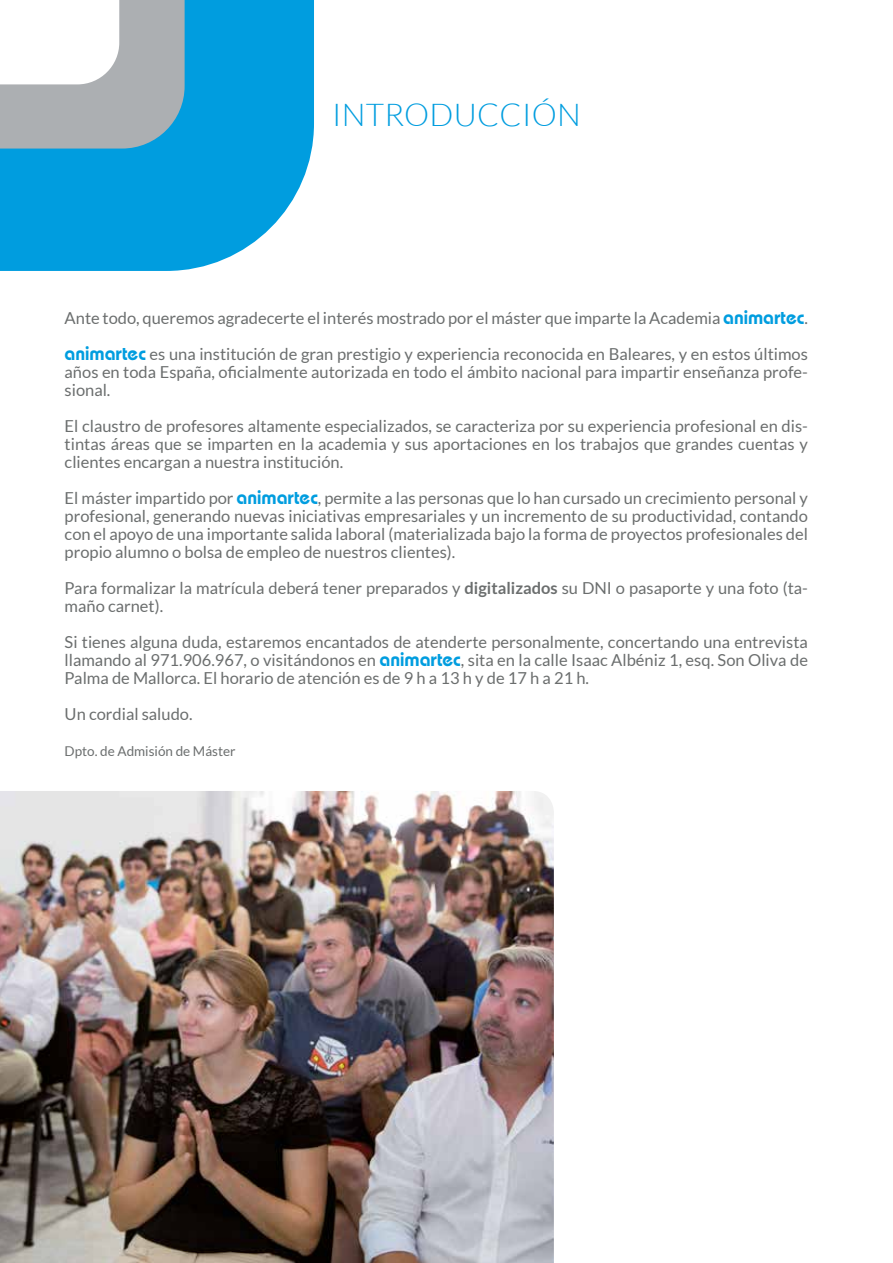
<style>
.page{position:relative;width:893px;height:1263px;background:#fff}
.page>*{position:absolute;margin:0;border:0;box-sizing:border-box;transform-origin:0 0}
.t1{font:300 31.5px "Lato";letter-spacing:.01em;color:#009ddf}
.t2{font:16.5px/18px "Lato";color:#6b6e6e}
.t3{font:13.5px "Lato";color:#6b6e6e}
.s1{font-family:"Bauhaus";font-weight:600;font-size:19.5px;color:#009ddf}
.s2{font-weight:700}
</style>
<div class="page">
<svg style="left:0;top:0;width:314px;height:271px;fill:#009ddf"></svg>
<img style="left:0;top:791px;width:554px;height:472px">
<h1 class="t1" style="left:332px;top:97px;width:251px">INTRODUCCIÓN</h1>
<p class="t2" style="left:65px;top:300px;width:745px;line-height:36px">Ante todo, queremos agradecerte el interés mostrado por el máster que imparte la Academia <span class="s1">animartec</span>. <span class="s1">animartec</span> es una institución de gran prestigio y experiencia reconocida en Baleares, y en estos últimos</p>
<p class="t2" style="left:65px;top:363px;width:745px">años en toda España, oficialmente autorizada en todo el ámbito nacional para impartir enseñanza profe&shy;sional.</p>
<p class="t2" style="left:65px;top:417px;width:745px;text-align:justify">El claustro de profesores altamente especializados, se caracteriza por su experiencia profesional en dis&shy;tintas áreas que se imparten en la academia y sus aportaciones en los trabajos que grandes cuentas y clientes encargan a nuestra institución.</p>
<p class="t2" style="left:65px;top:489px;width:745px;text-align:justify">El máster impartido por <span class="s1">animartec</span>, permite a las personas que lo han cursado un crecimiento personal y profesional, generando nuevas iniciativas empresariales y un incremento de su productividad, contando con el apoyo de una importante salida laboral (materializada bajo la forma de proyectos profesionales del propio alumno o bolsa de empleo de nuestros clientes).</p>
<p class="t2" style="left:65px;top:579px;width:745px">Para formalizar la matrícula deberá tener preparados y <span class="s2">digitalizados</span> su DNI o pasaporte y una foto (ta&shy;maño carnet).</p>
<p class="t2" style="left:65px;top:633px;width:745px;text-align:justify">Si tienes alguna duda, estaremos encantados de atenderte personalmente, concertando una entrevista llamando al 971.906.967, o visitándonos en <span class="s1">animartec</span>, sita en la calle Isaac Albéniz 1, esq. Son Oliva de Palma de Mallorca. El horario de atención es de 9 h a 13 h y de 17 h a 21 h.</p>
<p class="t2" style="left:65px;top:705px;width:129px">Un cordial saludo.</p>
<p class="t3" style="left:65px;top:744px;width:172px">Dpto. de Admisión de Máster</p>
</div>
